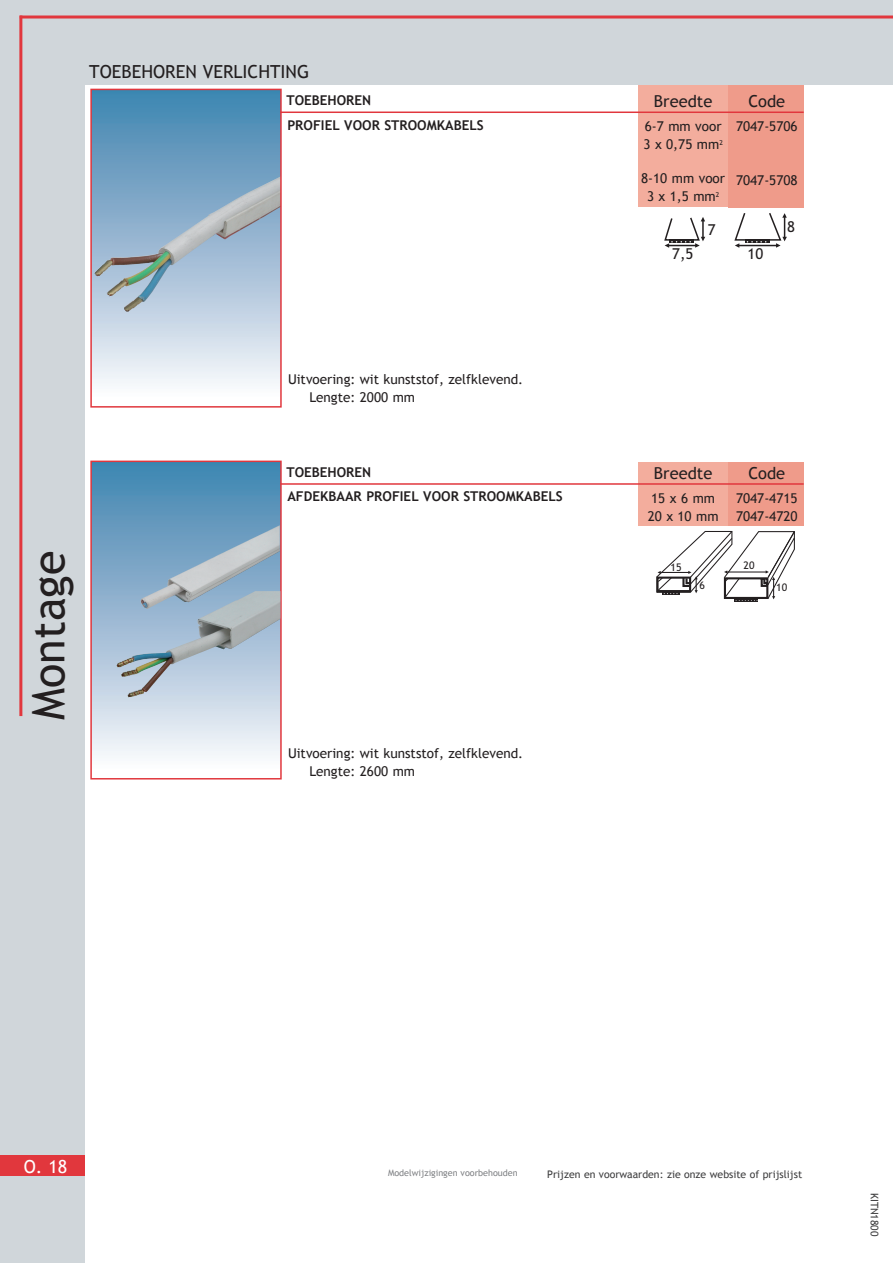
<style>
.page{position:relative;width:893px;height:1263px;background:#fff}
.page>*{position:absolute;margin:0;border:0;box-sizing:border-box;transform-origin:0 0}
.t1{font:45px "Trebuchet MS";color:#231f20}
.t2{font:18px "Trebuchet MS";color:#231f20}
.t3{font:18px "Trebuchet MS";color:#fff}
.t4{font:16.5px "Trebuchet MS";color:#231f20}
.t5{font:15px "Trebuchet MS";color:#231f20}
.t6{font:13.5px/18px "Trebuchet MS";color:#231f20}
.t7{font:700 13.5px "Trebuchet MS";color:#231f20}
.t8{font:10.5px "Trebuchet MS";color:#3e3e3f}
.t9{font:10.5px "Trebuchet MS";color:#231f20}
.t10{font:9px "Trebuchet MS";color:#808285}
</style>
<div class="page">
<svg style="left:93px;top:92px;width:186px;height:292px;background:#98b7ce"></svg>
<img style="left:232px;top:176px;width:47px;height:26px">
<div style="left:90px;top:89px;width:192px;height:319px;border:2px solid #e1373d"></div>
<svg style="left:664px;top:217px;width:41px;height:31px"></svg>
<svg style="left:734px;top:213px;width:53px;height:35px"></svg>
<div style="left:638px;top:83px;width:95px;height:124px;background:#f3ad9d"></div>
<div style="left:728px;top:83px;width:76px;height:124px;background:#ef9b8a"></div>
<hr style="left:280px;top:112px;width:524px;height:1px;background:#e1373d">
<svg style="left:93px;top:464px;width:186px;height:292px;background:#9ab8ce"></svg>
<img style="left:184px;top:526px;width:94px;height:46px">
<div style="left:90px;top:461px;width:192px;height:318px;border:2px solid #e1373d"></div>
<img style="left:206px;top:591px;width:49px;height:24px">
<svg style="left:656px;top:531px;width:139px;height:70px"></svg>
<div style="left:638px;top:462px;width:95px;height:64px;background:#f3ad9d"></div>
<div style="left:728px;top:462px;width:76px;height:64px;background:#ef9b8a"></div>
<hr style="left:280px;top:483px;width:524px;height:2px;background:#e1373d">
<div style="left:0;top:0;width:893px;height:85px;background:#d0d6da"></div>
<div style="left:0;top:0;width:85px;height:1263px;background:#d0d6da"></div>
<div style="left:0;top:1155px;width:85px;height:21px;background:#e1373d"></div>
<hr style="left:20px;top:16px;width:873px;height:3px;background:#e1373d">
<hr style="left:19px;top:16px;width:3px;height:700px;background:#e1373d">
<h2 class="t2" style="left:89px;top:61px;width:221px">TOEBEHOREN VERLICHTING</h2>
<p class="t7" style="left:286px;top:92px;width:86px">TOEBEHOREN</p>
<p class="t7" style="left:287px;top:116px;width:198px">PROFIEL VOOR STROOMKABELS</p>
<h1 class="t1" style="left:22px;top:720px;width:171px;rotate:-90deg">Montage</h1>
<p class="t6" style="left:309px;top:371px;width:215px;text-indent:-21px">Uitvoering: wit kunststof, zelfklevend.<br>Lengte: 2000 mm</p>
<p class="t7" style="left:286px;top:464px;width:86px">TOEBEHOREN</p>
<p class="t7" style="left:287px;top:488px;width:277px">AFDEKBAAR PROFIEL VOOR STROOMKABELS</p>
<p class="t6" style="left:309px;top:745px;width:215px;text-indent:-21px">Uitvoering: wit kunststof, zelfklevend.<br>Lengte: 2600 mm</p>
<p class="t4" style="left:654px;top:91px;width:60px">Breedte</p>
<p class="t4" style="left:748px;top:91px;width:38px">Code</p>
<p class="t6" style="left:643px;top:117px;width:81px">6-7 mm voor<br>3 x 0,75 mm<sup>2</sup></p>
<p class="t6" style="left:641px;top:169px;width:85px;text-align:center">8-10 mm voor<br>3 x 1,5 mm<sup>2</sup></p>
<p class="t6" style="left:736px;top:117px;width:63px">7047-5706</p>
<p class="t6" style="left:736px;top:171px;width:63px">7047-5708</p>
<p class="t5" style="left:672px;top:245px;width:23px">7,5</p>
<p class="t5" style="left:708px;top:221px;width:9px">7</p>
<p class="t5" style="left:748px;top:245px;width:17px">10</p>
<p class="t5" style="left:787px;top:218px;width:9px">8</p>
<p class="t4" style="left:654px;top:463px;width:60px">Breedte</p>
<p class="t4" style="left:748px;top:463px;width:38px">Code</p>
<p class="t6" style="left:648px;top:489px;width:72px">15 x 6 mm<br>20 x 10 mm</p>
<p class="t6" style="left:736px;top:489px;width:63px">7047-4715<br>7047-4720</p>
<p class="t9" style="left:671px;top:561px;width:13px">15</p>
<p class="t9" style="left:699px;top:579px;width:7px">6</p>
<p class="t9" style="left:744px;top:559px;width:13px">20</p>
<p class="t9" style="left:776px;top:581px;width:13px">10</p>
<h2 class="t3" style="left:24px;top:1156px;width:45px">O. 18</h2>
<p class="t10" style="left:388px;top:1168px;width:131px">Modelwijzigingen voorbehouden</p>
<p class="t8" style="left:547px;top:1168px;width:256px">Prijzen en voorwaarden: zie onze website of prijslijst</p>
<p class="t8" style="left:881px;top:1193px;width:45px;rotate:90deg">KITN1800</p>
</div>
